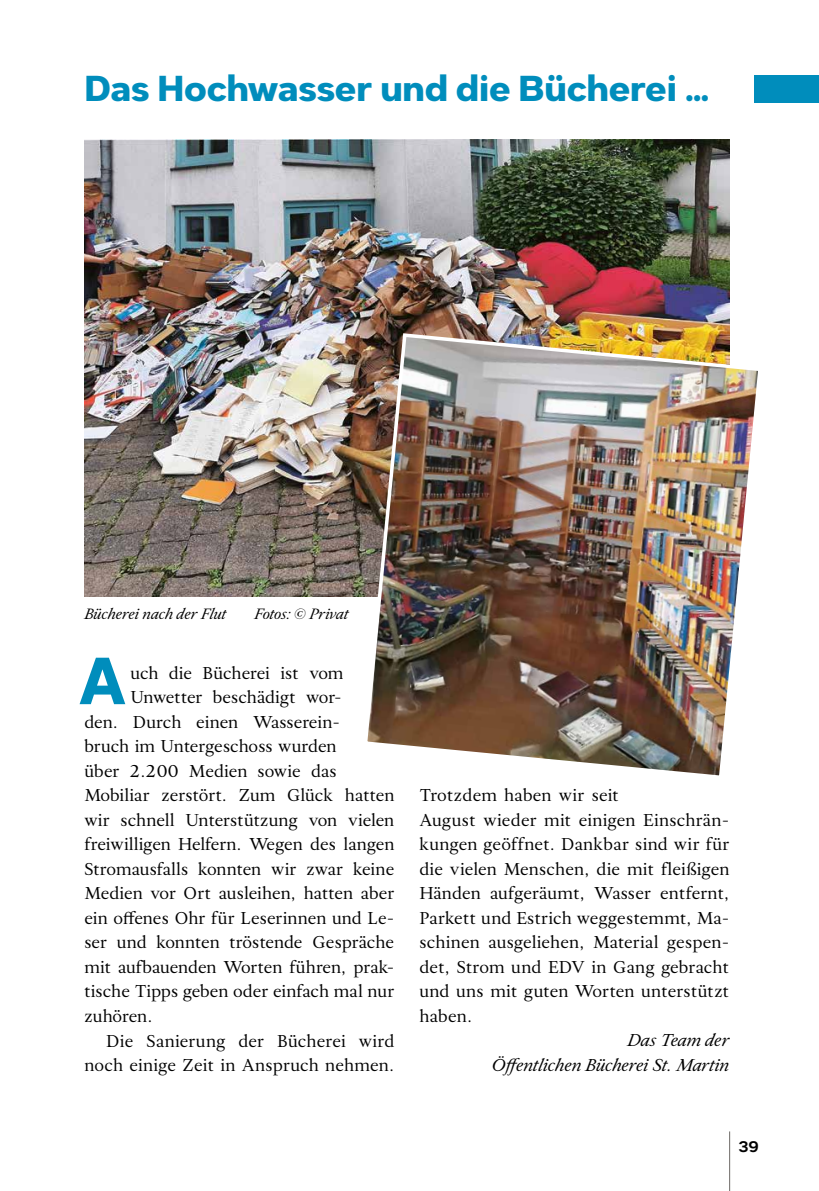
<style>
.page{position:relative;width:819px;height:1191px;background:#fff}
.page>*{position:absolute;margin:0;border:0;box-sizing:border-box;transform-origin:0 0}
.t1{font:700 64.58px "Dexa Pro";color:#008dbc;scale:.91 1}
.t2{font:700 35px "Dexa Pro";letter-spacing:-.005em;color:#008dbc}
.t3{font:16.62px/24.5px "Allrounder Antiqua";letter-spacing:.01em;color:#000}
.t4{font:italic 16.62px/24.5px "Allrounder Antiqua";color:#000;text-align:right}
.t5{font:16.62px "Allrounder Antiqua";letter-spacing:-.01em;color:#000}
.t6{font:600 14.88px "Dexa Pro";color:#000}
.t7{font:italic 14.35px "Allrounder Antiqua";letter-spacing:-.01em;color:#000}
</style>
<div class="page">
<hr style="left:729px;top:1131px;width:1px;height:60px;background:#6d6966">
<div style="left:754px;top:75px;width:65px;height:28px;background:#008dbc"></div>
<img style="left:84px;top:140px;width:645px;height:457px">
<img style="left:361px;top:331px;width:397px;height:445px">
<h2 class="t2" style="left:84px;top:67px;width:626px">Das Hochwasser und die Bücherei …</h2>
<p class="t7" style="left:84px;top:603px;width:144px">Bücherei nach der Flut</p>
<p class="t7" style="left:254px;top:603px;width:96px">Fotos: © Privat</p>
<h1 class="t1" style="left:79px;top:642px;width:54px">A</h1>
<p class="t3" style="left:130px;top:659px;width:214px">uch die Bücherei ist vom</p>
<p class="t3" style="left:130px;top:684px;width:213px">Unwetter beschädigt wor-</p>
<p class="t5" style="left:84px;top:708px;width:257px">den. Durch einen Wasserein-</p>
<p class="t3" style="left:84px;top:733px;width:254px">bruch im Untergeschoss wurden</p>
<p class="t3" style="left:84px;top:757px;width:254px">über 2.200 Medien sowie das</p>
<p class="t3" style="left:84px;top:782px;width:311px">Mobiliar zerstört. Zum Glück hatten</p>
<p class="t3" style="left:84px;top:806px;width:311px">wir schnell Unterstützung von vielen</p>
<p class="t3" style="left:84px;top:831px;width:311px">freiwilligen Helfern. Wegen des langen</p>
<p class="t3" style="left:84px;top:855px;width:311px">Stromausfalls konnten wir zwar keine</p>
<p class="t3" style="left:84px;top:880px;width:311px">Medien vor Ort ausleihen, hatten aber</p>
<p class="t3" style="left:84px;top:904px;width:311px">ein offenes Ohr für Leserinnen und Le-</p>
<p class="t3" style="left:84px;top:929px;width:311px">ser und konnten tröstende Gespräche</p>
<p class="t3" style="left:84px;top:953px;width:311px">mit aufbauenden Worten führen, prak-</p>
<p class="t3" style="left:84px;top:978px;width:311px">tische Tipps geben oder einfach mal nur</p>
<p class="t3" style="left:84px;top:1002px;width:70px">zuhören.</p>
<p class="t3" style="left:106px;top:1027px;width:289px">Die Sanierung der Bücherei wird</p>
<p class="t3" style="left:84px;top:1051px;width:311px">noch einige Zeit in Anspruch nehmen.</p>
<p class="t3" style="left:419px;top:782px;width:311px">Trotzdem haben wir seit<br>August wieder mit einigen Einschrän&shy;kungen geöffnet. Dankbar sind wir für die vielen Menschen, die mit fleißigen Händen aufgeräumt, Wasser entfernt, Parkett und Estrich weggestemmt, Ma&shy;schinen ausgeliehen, Material gespen&shy;det, Strom und EDV in Gang gebracht und uns mit guten Worten unterstützt haben.</p>
<p class="t4" style="left:491px;top:1027px;width:239px">Das Team der<br>Öffentlichen Bücherei St. Martin</p>
<p class="t6" style="left:738px;top:1138px;width:22px">39</p>
</div>
